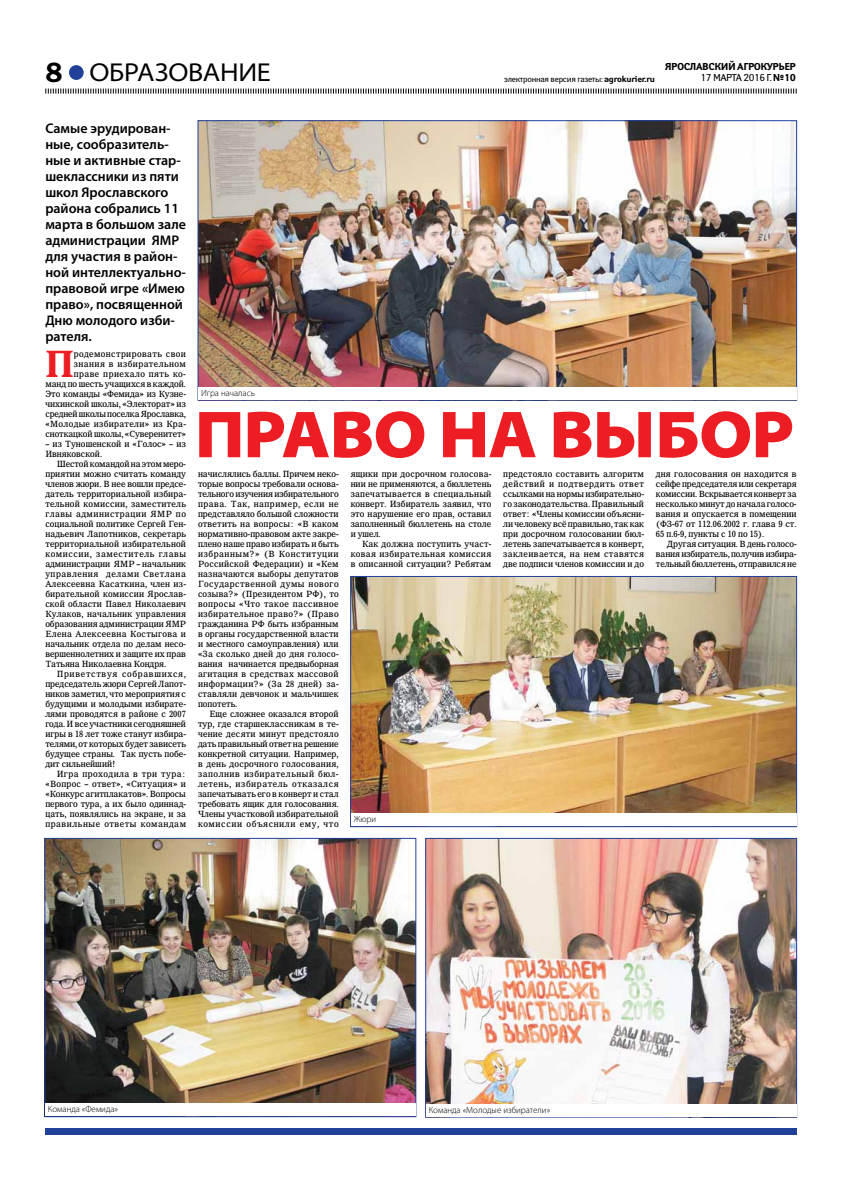
<style>
.page{position:relative;width:842px;height:1191px;background:#fff}
.page>*{position:absolute;margin:0;border:0;box-sizing:border-box;transform-origin:0 0}
.t1{font:900 semi-expanded 67px "Myriad Pro";letter-spacing:-.015em;color:#ed1d24}
.t2{font:700 38px "IZ Premium";color:#ed1d24}
.t3{font:semi-expanded 26px "Myriad Pro";letter-spacing:-.01em;color:#000}
.t4{font:600 14px/16px "Myriad Pro";color:#000}
.t5{font:700 10px "Yanus C";letter-spacing:-.05em;color:#000}
.t6{font:10px "Yanus C";letter-spacing:-.05em;color:#000}
.t7{font:9px/10px "IZ Premium";color:#000;text-align:justify}
.t8{font:300 9px "Myriad Pro";color:#000}
.t9{font:9px "IZ Premium";letter-spacing:.025em;color:#000}
.t10{font:8.5px "Yanus C";letter-spacing:-.03em;color:#000}
.s1{font-family:"Franklin Gothic Demi C";font-stretch:normal;font-size:28px}
.s2{font-weight:700}
</style>
<div class="page">
<svg style="left:45px;top:88px;width:752px;height:6px"></svg>
<div style="left:45px;top:1128px;width:752px;height:6px;background:#21409a"></div>
<div style="left:69px;top:65px;width:15px;height:15px;background:#21409a;border-radius:50%"></div>
<img style="left:352px;top:578px;width:443px;height:235px">
<div style="left:350px;top:576px;width:447px;height:251px;border:1px solid #21409a"></div>
<img style="left:200px;top:122px;width:595px;height:265px">
<img style="left:47px;top:840px;width:367px;height:263px">
<div style="left:45px;top:838px;width:371px;height:279px;border:1px solid #21409a"></div>
<img style="left:427px;top:840px;width:368px;height:263px">
<div style="left:425px;top:838px;width:372px;height:279px;border:1px solid #21409a"></div>
<div style="left:351px;top:813px;width:445px;height:13px;background:#fff"></div>
<div style="left:45px;top:1103px;width:371px;height:13px;background:#fff"></div>
<div style="left:426px;top:1103px;width:370px;height:13px;background:#fff"></div>
<h3 class="t3" style="left:45px;top:58px;width:227px"><span class="s1">8</span> образование</h3>
<p class="t5" style="left:665px;top:61px;width:133px">Ярославский агрокурьер</p>
<p class="t10" style="left:504px;top:73px;width:153px">электронная версия газеты: <span class="s2">agrokurier.ru</span></p>
<p class="t6" style="left:700px;top:71px;width:97px">17 МАРТА 2016 г. <span class="s2">№10</span></p>
<p class="t4" style="left:45px;top:120px;width:142px">Самые эрудирован&shy;ные, сообразитель&shy;ные и активные стар&shy;шеклассники из пяти школ Ярославского района собрались 11 марта в большом зале администрации ЯМР для участия в район&shy;ной интеллектуально&shy;правовой игре «Имею право», посвященной<br>Дню молодого изби&shy;рателя.</p>
<h2 class="t2" style="left:45px;top:341px;width:30px">П</h2>
<p class="t7" style="left:45px;top:349px;width:142px;text-align:right">родемонстрировать свои знания в избирательном<br>праве приехало пять ко-<br>манд по шесть учащихся в каждой.<br>Это команды «Фемида» из Кузне&shy;чихинской школы, «Электорат» из средней школы поселка Ярославка, «Молодые избиратели» из Кра&shy;сноткацкой школы, «Суверенитет»</p>
<p class="t7" style="left:45px;top:439px;width:142px">– из Туношенской и «Голос» – из<br>Ивняковской.</p>
<p class="t7" style="left:45px;top:459px;width:142px;text-indent:11px">Шестой командой на этом меро&shy;приятии можно считать команду членов жюри. В нее вошли предсе&shy;датель территориальной избира&shy;тельной комиссии, заместитель главы администрации ЯМР по социальной политике Сергей Ген&shy;надьевич Лапотников, секретарь территориальной избирательной комиссии, заместитель главы администрации ЯМР – начальник управления делами Светлана Алексеевна Касаткина, член из&shy;бирательной комиссии Ярослав&shy;ской области Павел Николаевич Кулаков, начальник управления образования администрации ЯМР Елена Алексеевна Костыгова и начальник отдела по делам несо&shy;вершеннолетних и защите их прав Татьяна Николаевна Кондря.</p>
<p class="t7" style="left:45px;top:669px;width:142px;text-indent:11px">Приветствуя собравшихся, председатель жюри Сергей Лапот&shy;ников заметил, что мероприятия с будущими и молодыми избирате&shy;лями проводятся в районе с 2007 года. И все участники сегодняшней игры в 18 лет тоже станут избира&shy;телями, от которых будет зависеть будущее страны. Так пусть побе&shy;дит сильнейший!</p>
<p class="t7" style="left:45px;top:769px;width:142px;text-indent:11px">Игра проходила в три тура: «Вопрос – ответ», «Ситуация» и «Конкурс агитплакатов». Вопросы первого тура, а их было одиннад&shy;цать, появлялись на экране, и за правильные ответы командам</p>
<p class="t8" style="left:201px;top:388px;width:55px">Игра началась</p>
<h1 class="t1" style="left:195px;top:396px;width:45px">ПРА</h1>
<h1 class="t1" style="left:330px;top:396px;width:157px">ВО НА</h1>
<p class="t9" style="left:351px;top:468px;width:142px">ящики при досрочном голосова-</p>
<h1 class="t1" style="left:549px;top:396px;width:196px">ВЫБОР</h1>
<p class="t7" style="left:198px;top:469px;width:142px">начислялись баллы. Причем неко&shy;торые вопросы требовали основа&shy;тельного изучения избирательного права. Так, например, если не представляло большой сложности ответить на вопросы: «В каком нормативно-правовом акте закре&shy;плено наше право избирать и быть избранным?» (В Конституции Российской Федерации) и «Кем назначаются выборы депутатов Государственной думы нового созыва?» (Президентом РФ), то вопросы «Что такое пассивное избирательное право?» (Право гражданина РФ быть избранным в органы государственной власти и местного самоуправления) или «За сколько дней до дня голосо&shy;вания начинается предвыборная агитация в средствах массовой информации?» (За 28 дней) за&shy;ставляли девчонок и мальчишек попотеть.</p>
<p class="t7" style="left:198px;top:708px;width:142px;text-indent:11px">Еще сложнее оказался второй тур, где старшеклассникам в те&shy;чение десяти минут предстояло дать правильный ответ на решение конкретной ситуации. Например, в день досрочного голосования, заполнив избирательный бюл&shy;летень, избиратель отказался запечатывать его в конверт и стал требовать ящик для голосования.<br>Члены участковой избирательной комиссии объяснили ему, что</p>
<p class="t7" style="left:503px;top:469px;width:142px">предстояло составить алгоритм действий и подтвердить ответ ссылками на нормы избирательно&shy;го законодательства. Правильный ответ: «Члены комиссии объясни&shy;ли человеку всё правильно, так как при досрочном голосовании бюл&shy;летень запечатывается в конверт, заклеивается, на нем ставятся две подписи членов комиссии и до</p>
<p class="t7" style="left:656px;top:469px;width:142px">дня голосования он находится в сейфе председателя или секретаря комиссии. Вскрывается конверт за несколько минут до начала голосо&shy;вания и опускается в помещении (ФЗ-67 от 112.06.2002 г. глава 9 ст.<br>65 п.6-9, пункты с 10 по 15).</p>
<p class="t7" style="left:351px;top:479px;width:142px">нии не применяются, а бюллетень запечатывается в специальный конверт. Избиратель заявил, что это нарушение его прав, оставил заполненный бюллетень на столе и ушел.</p>
<p class="t7" style="left:351px;top:539px;width:142px;text-indent:11px">Как должна поступить участ&shy;ковая избирательная комиссия в описанной ситуации? Ребятам</p>
<p class="t7" style="left:656px;top:539px;width:142px;text-indent:11px">Другая ситуация. В день голосо&shy;вания избиратель, получив избира&shy;тельный бюллетень, отправился не</p>
<p class="t8" style="left:354px;top:814px;width:24px">Жюри</p>
<p class="t8" style="left:48px;top:1104px;width:72px">Команда «Фемида»</p>
<p class="t8" style="left:429px;top:1104px;width:123px">Команда «Молодые избиратели»</p>
</div>
